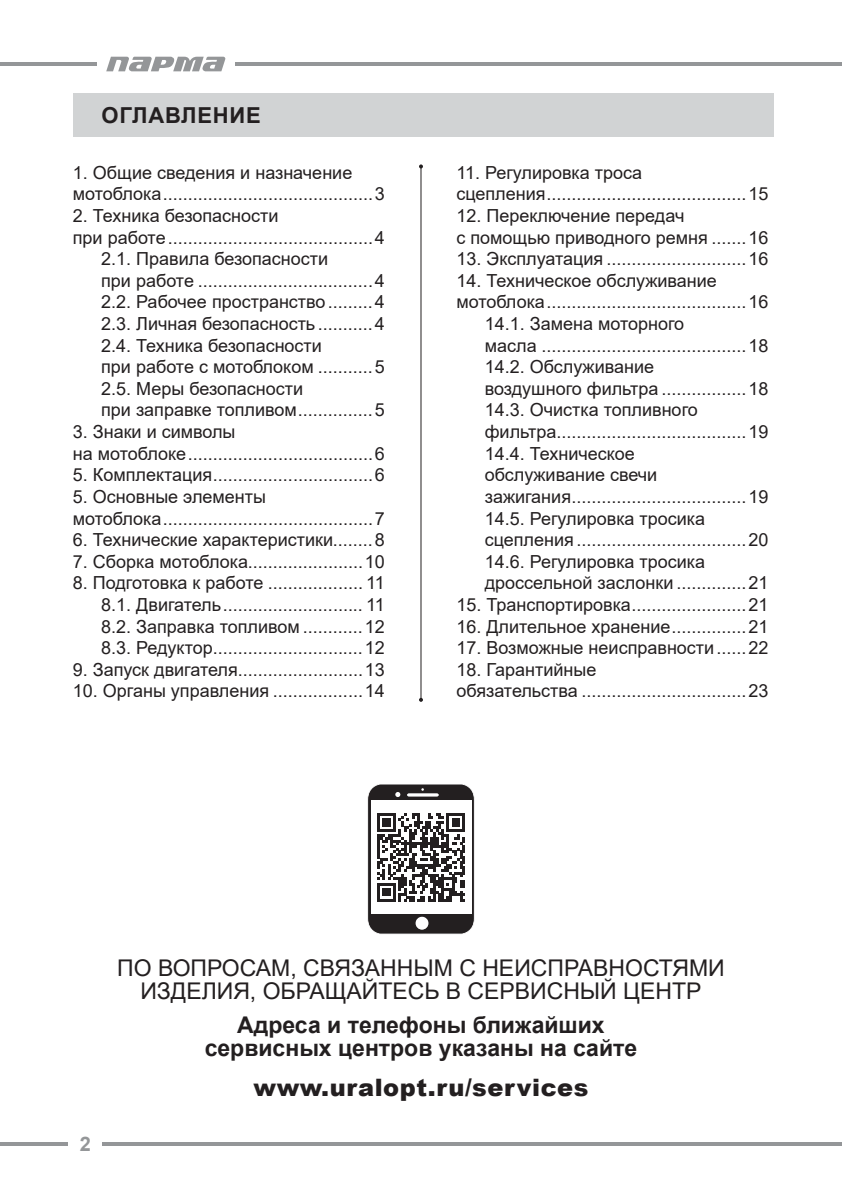
<style>
.page{position:relative;width:842px;height:1191px;background:#fff}
.page>*{position:absolute;margin:0;border:0;box-sizing:border-box;transform-origin:0 0}
.t1{font:900 24px "Arial";letter-spacing:.025em;color:#231f20}
.t2{font:23px/22.8px "Arial";color:#231f20;text-align:center}
.t3{font:700 23px/22.8px "Arial";color:#231f20;text-align:center}
.t4{font:700 22px "Arial";letter-spacing:.035em;color:#231f20}
.t5{font:700 20px "Arial";color:#949698}
.t6{font:18px/21.6px "Arial";color:#231f20}
</style>
<div class="page">
<hr style="left:102px;top:1142px;width:740px;height:3px;background:#949698">
<svg style="left:0;top:1142px;width:68px;height:3px"></svg>
<hr style="left:235px;top:62px;width:607px;height:4px;background:#949698">
<hr style="left:0;top:62px;width:96px;height:4px;background:#949698">
<svg style="left:106px;top:57px;width:120px;height:14px"></svg>
<div style="left:73px;top:94px;width:700px;height:43px;background:#d1d3d4"></div>
<hr style="left:420px;top:166px;width:1px;height:534px;background:#231f20">
<svg style="left:419px;top:164px;width:4px;height:4px"></svg>
<svg style="left:419px;top:698px;width:4px;height:4px"></svg>
<svg style="left:367px;top:784px;width:108px;height:150px"></svg>
<p class="t4" style="left:102px;top:100px;width:161px">ОГЛАВЛЕНИЕ</p>
<p class="t6" style="left:73px;top:161px;width:313px">1. Общие сведения и назначение мотоблока..........................................3</p>
<p class="t6" style="left:73px;top:205px;width:207px">2. Техника безопасности</p>
<p class="t6" style="left:73px;top:226px;width:313px">при работе.........................................4</p>
<p class="t6" style="left:101px;top:248px;width:228px">2.1. Правила безопасности</p>
<p class="t6" style="left:101px;top:269px;width:285px">при работе ...................................4</p>
<p class="t6" style="left:101px;top:291px;width:285px">2.2. Рабочее пространство.........4</p>
<p class="t6" style="left:101px;top:313px;width:285px">2.3. Личная безопасность ...........4</p>
<p class="t6" style="left:101px;top:334px;width:222px">2.4. Техника безопасности</p>
<p class="t6" style="left:101px;top:356px;width:285px">при работе с мотоблоком ...........5</p>
<p class="t6" style="left:101px;top:377px;width:203px">2.5. Меры безопасности</p>
<p class="t6" style="left:101px;top:399px;width:285px">при заправке топливом...............5</p>
<p class="t6" style="left:73px;top:421px;width:313px">3. Знаки и символы<br>на мотоблоке.....................................6</p>
<p class="t6" style="left:73px;top:464px;width:313px">5. Комплектация................................6</p>
<p class="t6" style="left:73px;top:485px;width:313px">5. Основные элементы мотоблока..........................................7</p>
<p class="t6" style="left:73px;top:529px;width:313px">6. Технические характеристики........8</p>
<p class="t6" style="left:73px;top:550px;width:313px">7. Сборка мотоблока.......................10</p>
<p class="t6" style="left:101px;top:572px;width:285px;text-align:justify;text-indent:-28px">8. Подготовка к работе ................... 11<br>8.1. Двигатель............................ 11<br>8.2. Заправка топливом ............12<br>8.3. Редуктор..............................12</p>
<p class="t6" style="left:73px;top:658px;width:313px">9. Запуск двигателя.........................13</p>
<p class="t6" style="left:73px;top:680px;width:313px">10. Органы управления ..................14</p>
<p class="t6" style="left:456px;top:161px;width:313px">11. Регулировка троса сцепления........................................15</p>
<p class="t6" style="left:456px;top:205px;width:313px">12. Переключение передач<br>с помощью приводного ремня .......16</p>
<p class="t6" style="left:456px;top:248px;width:313px">13. Эксплуатация ............................16</p>
<p class="t6" style="left:456px;top:269px;width:262px">14. Техническое обслуживание</p>
<p class="t6" style="left:456px;top:291px;width:313px">мотоблока........................................16</p>
<p class="t6" style="left:485px;top:313px;width:201px">14.1. Замена моторного</p>
<p class="t6" style="left:485px;top:334px;width:285px">масла .........................................18</p>
<p class="t6" style="left:485px;top:356px;width:171px">14.2. Обслуживание</p>
<p class="t6" style="left:485px;top:377px;width:285px">воздушного фильтра .................18</p>
<p class="t6" style="left:485px;top:399px;width:215px">14.3. Очистка топливного</p>
<p class="t6" style="left:485px;top:421px;width:285px">фильтра......................................19</p>
<p class="t6" style="left:485px;top:442px;width:152px">14.4. Техническое</p>
<p class="t6" style="left:485px;top:464px;width:174px">обслуживание свечи</p>
<p class="t6" style="left:485px;top:485px;width:285px">зажигания...................................19</p>
<p class="t6" style="left:485px;top:507px;width:222px">14.5. Регулировка тросика</p>
<p class="t6" style="left:485px;top:529px;width:285px">сцепления ..................................20</p>
<p class="t6" style="left:485px;top:550px;width:222px">14.6. Регулировка тросика</p>
<p class="t6" style="left:485px;top:572px;width:285px">дроссельной заслонки ..............21</p>
<p class="t6" style="left:456px;top:593px;width:313px">15. Транспортировка.......................21</p>
<p class="t6" style="left:456px;top:615px;width:313px">16. Длительное хранение...............21</p>
<p class="t6" style="left:456px;top:637px;width:313px">17. Возможные неисправности......22</p>
<p class="t6" style="left:456px;top:658px;width:313px">18. Гарантийные<br>обязательства .................................23</p>
<p class="t5" style="left:80px;top:1129px;width:13px">2</p>
<p class="t2" style="left:117px;top:956px;width:609px">ПО ВОПРОСАМ, СВЯЗАННЫМ С НЕИСПРАВНОСТЯМИ<br>ИЗДЕЛИЯ, ОБРАЩАЙТЕСЬ В СЕРВИСНЫЙ ЦЕНТР</p>
<p class="t3" style="left:205px;top:1014px;width:434px">Адреса и телефоны ближайших сервисных центров указаны на сайте</p>
<h1 class="t1" style="left:253px;top:1069px;width:337px">www.uralopt.ru/services</h1>
</div>
